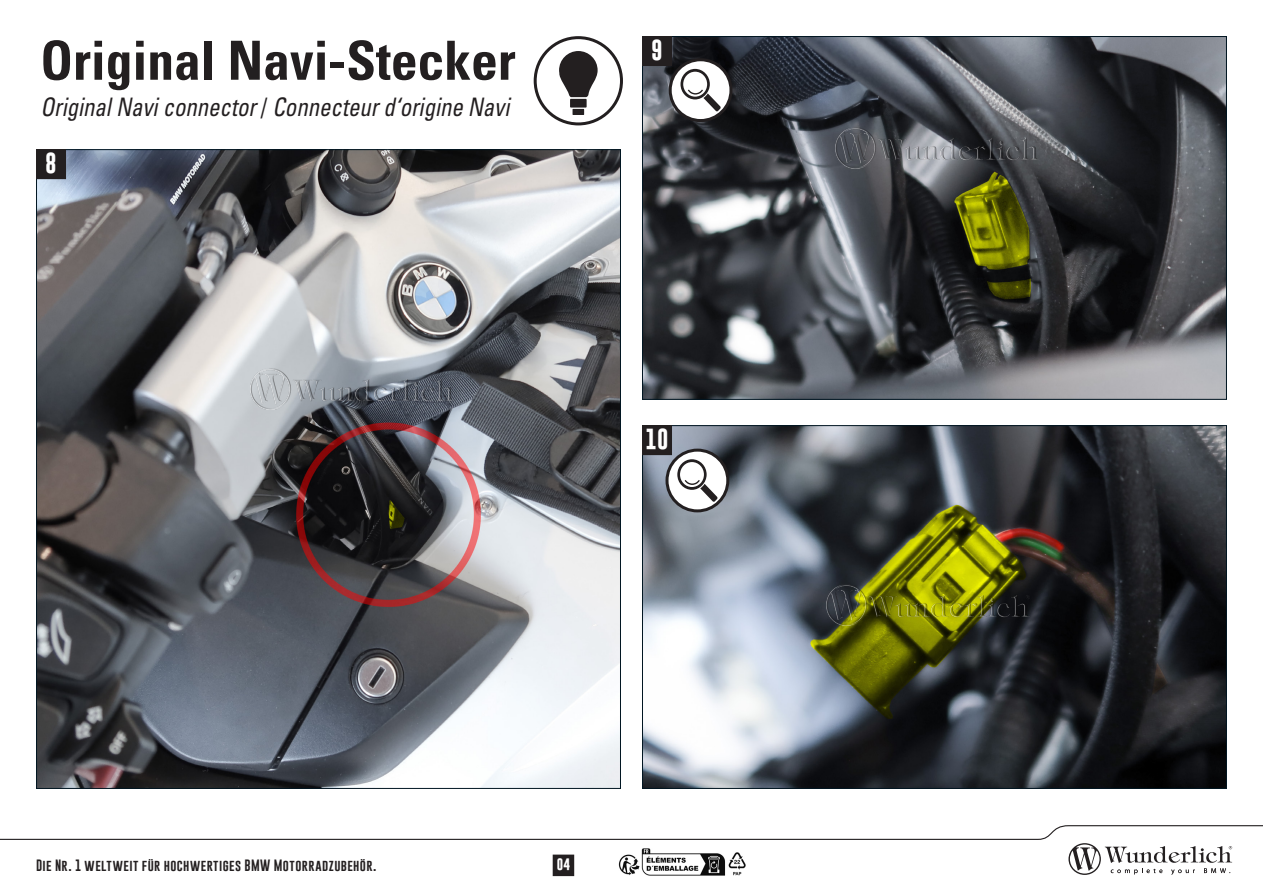
<style>
.page{position:relative;width:1263px;height:893px;background:#fff}
.page>*{position:absolute;margin:0;border:0;box-sizing:border-box;transform-origin:0 0}
.BU{font:700 condensed 54px "Univers LT Std";color:#231f20}
.BU-2{font:italic condensed 25.5px "Univers LT Std";color:#231f20;scale:.89 1}
.t1{font:700 21px "Gobold";color:#fff}
.t2{font:12px "Gobold";letter-spacing:.035em;color:#231f20}
.t3{font:700 12px "Gobold";color:#fff}
.s1{font-style:normal}
</style>
<div class="page">
<svg style="left:0;top:825px;width:1263px;height:50px"></svg>
<img style="left:38px;top:151px;width:581px;height:636px">
<img style="left:644px;top:38px;width:581px;height:360px">
<img style="left:644px;top:427px;width:581px;height:360px">
<div style="left:553px;top:855px;width:21px;height:21px;background:#231f20"></div>
<div style="left:642px;top:426px;width:29px;height:29px;background:#231f20"></div>
<div style="left:642px;top:425px;width:30px;height:30px;border:1px solid #231f20"></div>
<div style="left:37px;top:150px;width:29px;height:29px;background:#231f20"></div>
<div style="left:36px;top:149px;width:30px;height:30px;border:1px solid #231f20"></div>
<div style="left:642px;top:37px;width:29px;height:29px;background:#231f20"></div>
<div style="left:642px;top:36px;width:30px;height:30px;border:1px solid #231f20"></div>
<div style="left:534px;top:36px;width:89px;height:89px;border:3px solid #231f20;border-radius:50%"></div>
<div style="left:570px;top:99px;width:17px;height:9px;background:#231f20"></div>
<svg style="left:559px;top:51px;width:39px;height:46px"></svg>
<div style="left:572px;top:109px;width:12px;height:6px;background:#231f20"></div>
<svg style="left:670px;top:60px;width:61px;height:61px"></svg>
<div style="left:669px;top:58px;width:63px;height:64px;border:3px solid #231f20;border-radius:50%"></div>
<svg style="left:680px;top:69px;width:41px;height:43px"></svg>
<svg style="left:667px;top:450px;width:61px;height:61px"></svg>
<div style="left:665px;top:449px;width:64px;height:63px;border:3px solid #231f20;border-radius:50%"></div>
<svg style="left:677px;top:459px;width:41px;height:43px"></svg>
<img style="left:826px;top:585px;width:206px;height:41px">
<img style="left:835px;top:128px;width:206px;height:41px">
<img style="left:251px;top:369px;width:205px;height:40px">
<img style="left:618px;top:848px;width:129px;height:27px">
<p class="BU" style="left:40px;top:27px;width:477px">Original Navi-Stecker</p>
<p class="BU-2" style="left:40px;top:91px;width:528px">Original Navi connector <span class="s1">/</span> Connecteur d‘origine Navi</p>
<p class="t1" style="left:45px;top:149px;width:13px">8</p>
<p class="t1" style="left:651px;top:36px;width:13px">9</p>
<p class="t1" style="left:646px;top:425px;width:24px">10</p>
<p class="t2" style="left:36px;top:858px;width:342px">Die Nr. 1 weltweit für hochwertiges BMW Motorradzubehör.</p>
<p class="t3" style="left:557px;top:857px;width:15px">04</p>
</div>
